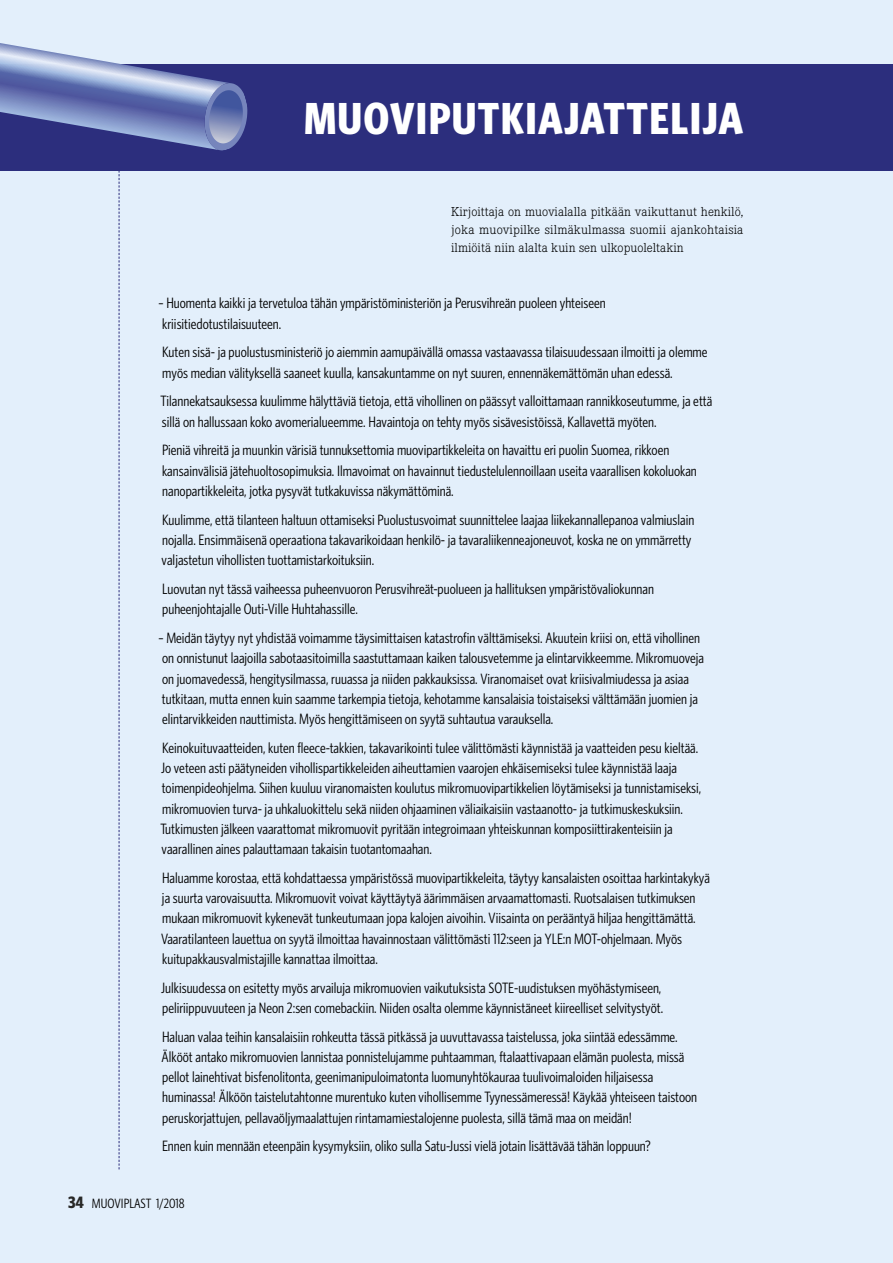
<style>
.page{position:relative;width:893px;height:1263px;background:#e3effb}
.page>*{position:absolute;margin:0;border:0;box-sizing:border-box;transform-origin:0 0}
.t1{font:700 45px "Whitney Condensed";letter-spacing:.03em;color:#fff}
.t2{font:15px/20.2px "Whitney Condensed";color:#000}
.t3{font:300 13.5px/18px "Corporate E";color:#000;text-align:justify}
.t4{font:13.5px "Whitney Condensed";color:#000}
.s1{font-weight:700;font-size:16.5px;color:#282827}
</style>
<div class="page">
<div style="left:0;top:65px;width:893px;height:106px;background:#2c2e7d"></div>
<svg style="left:0;top:43px;width:247px;height:1126px"></svg>
<h1 class="t1" style="left:304px;top:92px;width:441px">MUOVIPUTKIAJATTELIJA</h1>
<p class="t3" style="left:451px;top:202px;width:294px">Kirjoittaja on muovialalla pitkään vaikuttanut henkilö, joka muovipilke silmäkulmassa suomii ajankohtaisia ilmiöitä niin alalta kuin sen ulkopuoleltakin</p>
<p class="t2" style="left:158px;top:293px;width:449px">– Huomenta kaikki ja tervetuloa tähän ympäristöministeriön ja Perusvihreän puoleen yhteiseen kriisitiedotustilaisuuteen.</p>
<p class="t2" style="left:162px;top:342px;width:547px">Kuten sisä- ja puolustusministeriö jo aiemmin aamupäivällä omassa vastaavassa tilaisuudessaan ilmoitti ja olemme myös median välityksellä saaneet kuulla, kansakuntamme on nyt suuren, ennennäkemättömän uhan edessä.</p>
<p class="t2" style="left:160px;top:391px;width:554px">Tilannekatsauksessa kuulimme hälyttäviä tietoja, että vihollinen on päässyt valloittamaan rannikkoseutumme, ja että sillä on hallussaan koko avomerialueemme. Havaintoja on tehty myös sisävesistöissä, Kallavettä myöten.</p>
<p class="t2" style="left:162px;top:440px;width:536px">Pieniä vihreitä ja muunkin värisiä tunnuksettomia muovipartikkeleita on havaittu eri puolin Suomea, rikkoen kansainvälisiä jätehuoltosopimuksia. Ilmavoimat on havainnut tiedustelulennoillaan useita vaarallisen kokoluokan nanopartikkeleita, jotka pysyvät tutkakuvissa näkymättöminä.</p>
<p class="t2" style="left:162px;top:509px;width:534px">Kuulimme, että tilanteen haltuun ottamiseksi Puolustusvoimat suunnittelee laajaa liikekannallepanoa valmiuslain nojalla. Ensimmäisenä operaationa takavarikoidaan henkilö- ja tavaraliikenneajoneuvot, koska ne on ymmärretty valjastetun vihollisten tuottamistarkoituksiin.</p>
<p class="t2" style="left:162px;top:578px;width:493px">Luovutan nyt tässä vaiheessa puheenvuoron Perusvihreät-puolueen ja hallituksen ympäristövaliokunnan puheenjohtajalle Outi-Ville Huhtahassille.</p>
<p class="t2" style="left:158px;top:627px;width:547px">– Meidän täytyy nyt yhdistää voimamme täysimittaisen katastrofin välttämiseksi. Akuutein kriisi on, että vihollinen on onnistunut laajoilla sabotaasitoimilla saastuttamaan kaiken talousvetemme ja elintarvikkeemme. Mikromuoveja on juomavedessä, hengitysilmassa, ruuassa ja niiden pakkauksissa. Viranomaiset ovat kriisivalmiudessa ja asiaa tutkitaan, mutta ennen kuin saamme tarkempia tietoja, kehotamme kansalaisia toistaiseksi välttämään juomien ja elintarvikkeiden nauttimista. Myös hengittämiseen on syytä suhtautua varauksella.</p>
<p class="t2" style="left:160px;top:737px;width:542px">Keinokuituvaatteiden, kuten fleece-takkien, takavarikointi tulee välittömästi käynnistää ja vaatteiden pesu kieltää.<br>Jo veteen asti päätyneiden vihollispartikkeleiden aiheuttamien vaarojen ehkäisemiseksi tulee käynnistää laaja toimenpideohjelma. Siihen kuuluu viranomaisten koulutus mikromuovipartikkelien löytämiseksi ja tunnistamiseksi, mikromuovien turva- ja uhkaluokittelu sekä niiden ohjaaminen väliaikaisiin vastaanotto- ja tutkimuskeskuksiin.<br>Tutkimusten jälkeen vaarattomat mikromuovit pyritään integroimaan yhteiskunnan komposiittirakenteisiin ja vaarallinen aines palauttamaan takaisin tuotantomaahan.</p>
<p class="t2" style="left:161px;top:867px;width:550px">Haluamme korostaa, että kohdattaessa ympäristössä muovipartikkeleita, täytyy kansalaisten osoittaa harkintakykyä ja suurta varovaisuutta. Mikromuovit voivat käyttäytyä äärimmäisen arvaamattomasti. Ruotsalaisen tutkimuksen mukaan mikromuovit kykenevät tunkeutumaan jopa kalojen aivoihin. Viisainta on perääntyä hiljaa hengittämättä.<br>Vaaratilanteen lauettua on syytä ilmoittaa havainnostaan välittömästi 112:seen ja YLE:n MOT-ohjelmaan. Myös kuitupakkausvalmistajille kannattaa ilmoittaa.</p>
<p class="t2" style="left:161px;top:977px;width:504px">Julkisuudessa on esitetty myös arvailuja mikromuovien vaikutuksista SOTE-uudistuksen myöhästymiseen, peliriippuvuuteen ja Neon 2:sen comebackiin. Niiden osalta olemme käynnistäneet kiireelliset selvitystyöt.</p>
<p class="t2" style="left:162px;top:1026px;width:537px">Haluan valaa teihin kansalaisiin rohkeutta tässä pitkässä ja uuvuttavassa taistelussa, joka siintää edessämme.<br>Älkööt antako mikromuovien lannistaa ponnistelujamme puhtaamman, ftalaattivapaan elämän puolesta, missä pellot lainehtivat bisfenolitonta, geenimanipuloimatonta luomunyhtökauraa tuulivoimaloiden hiljaisessa huminassa! Älköön taistelutahtonne murentuko kuten vihollisemme Tyynessämeressä! Käykää yhteiseen taistoon peruskorjattujen, pellavaöljymaalattujen rintamamiestalojenne puolesta, sillä tämä maa on meidän!</p>
<p class="t2" style="left:162px;top:1136px;width:490px">Ennen kuin mennään eteenpäin kysymyksiin, oliko sulla Satu-Jussi vielä jotain lisättävää tähän loppuun?</p>
<p class="t4" style="left:68px;top:1195px;width:118px"><span class="s1">34</span> MUOVIPLAST 1/2018</p>
</div>
